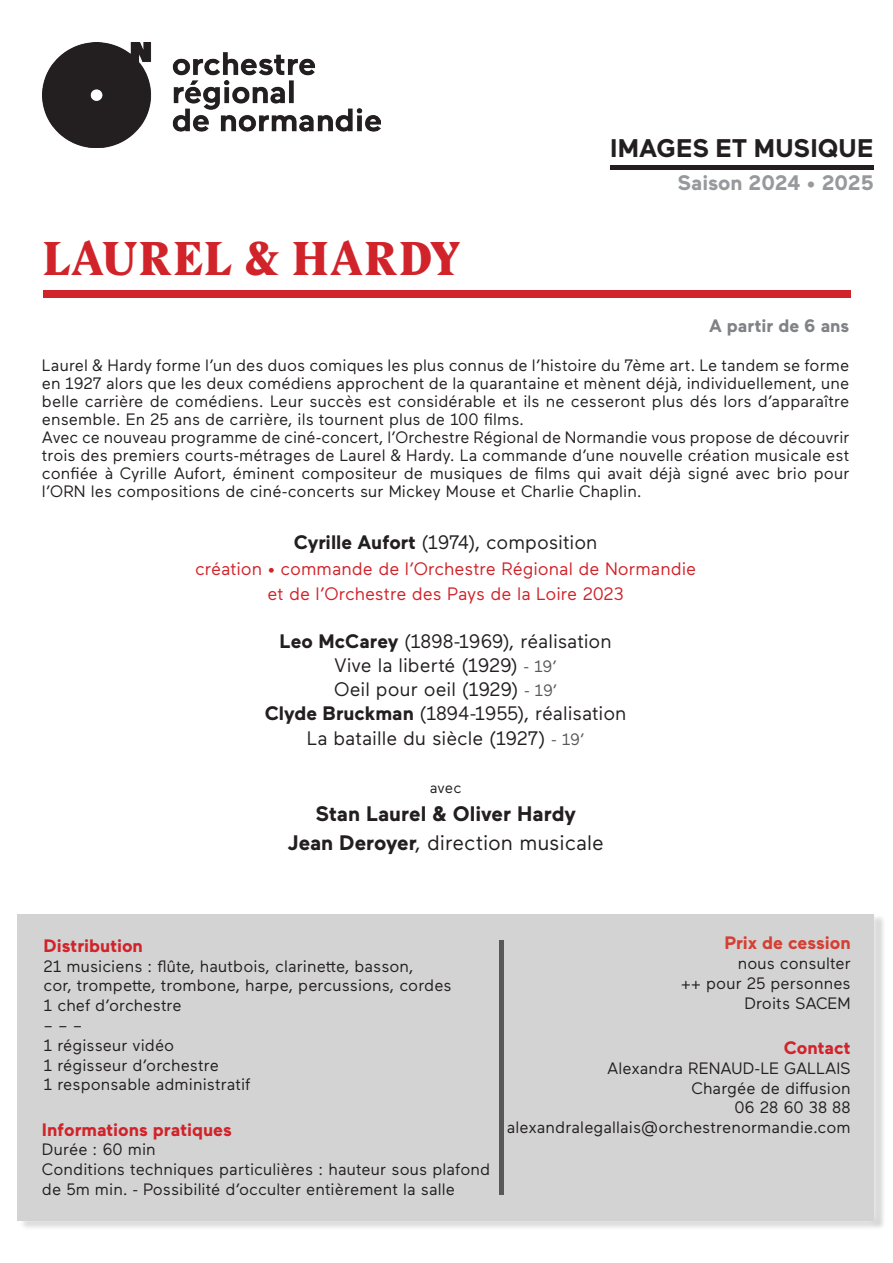
<style>
.page{position:relative;width:893px;height:1263px;background:#fff}
.page>*{position:absolute;margin:0;border:0;box-sizing:border-box;transform-origin:0 0}
.PLAQ-soustitre{font:46.5px "Stanley Poster";letter-spacing:.02em;color:#d1232a}
.PLAQ-genre{font:700 25.5px "Maax";letter-spacing:.005em;color:#231f20}
.PLAQ-soliste-soustitre{font:21px "Maax";color:#231f20}
.PLAQ-soliste-soustitre-2{font:700 21px "Maax";color:#231f20}
.PLAQ-mvt-commande-crea{font:700 21px "Maax";letter-spacing:-.01em;color:#97999c}
.PLAQ-soliste-soustitre-3{font:19.5px "Maax";letter-spacing:-.005em;color:#231f20}
.PLAQ-soliste-soustitre-4{font:18px/25.5px "Maax";color:#d1232a;text-align:center}
.sous-titre_rouge{font:700 18px "Maax";color:#d1232a}
.PLAQ-soliste-soustitre-5{font:700 18px "Maax";color:#808285}
.détail_technique{font:700 18px "Maax";letter-spacing:-.005em;color:#d53f33}
.PLAQ-soliste-soustitre-6{font:16.5px/18px "Maax";letter-spacing:.005em;color:#231f20;text-align:justify}
.détail_technique-2{font:16.5px/19.8px "Maax";letter-spacing:.005em;color:#231f20}
.sous-titre_rouge-2{font:16.5px "Maax";letter-spacing:.005em;color:#231f20}
.PLAQ-soliste-soustitre-7{font:15px "Maax";color:#231f20}
.s1{font-weight:700}
.s2{font-size:16.5px;color:#57585a}
</style>
<div class="page">
<div style="left:43px;top:290px;width:807px;height:7px;background:#d1232a"></div>
<div style="left:8px;top:904px;width:876px;height:326px;background:#fff;opacity:.75"></div>
<div style="left:17px;top:914px;width:857px;height:306px;background:#d3d3d3"></div>
<div style="left:610px;top:165px;width:264px;height:5px;background:#231f20"></div>
<div style="left:499px;top:940px;width:5px;height:254px;background:#57585a"></div>
<img style="left:42px;top:43px;width:338px;height:105px">
<p class="PLAQ-genre" style="left:610px;top:132px;width:265px">IMAGES ET MUSIQUE</p>
<p class="PLAQ-soustitre" style="left:42px;top:227px;width:419px">LAUREL &amp; HARDY</p>
<p class="PLAQ-mvt-commande-crea" style="left:677px;top:169px;width:198px">Saison 2024 • 2025</p>
<p class="PLAQ-soliste-soustitre-5" style="left:709px;top:314px;width:142px">A partir de 6 ans</p>
<p class="PLAQ-soliste-soustitre-6" style="left:42px;top:355px;width:809px">Laurel &amp; Hardy forme l’un des duos comiques les plus connus de l’histoire du 7ème art. Le tandem se forme en 1927 alors que les deux comédiens approchent de la quarantaine et mènent déjà, individuellement, une belle carrière de comédiens. Leur succès est considérable et ils ne cesseront plus dés lors d’apparaître ensemble. En 25 ans de carrière, ils tournent plus de 100 films.</p>
<p class="PLAQ-soliste-soustitre-6" style="left:42px;top:427px;width:809px">Avec ce nouveau programme de ciné-concert, l’Orchestre Régional de Normandie vous propose de découvrir trois des premiers courts-métrages de Laurel &amp; Hardy. La commande d’une nouvelle création musicale est confiée à Cyrille Aufort, éminent compositeur de musiques de films qui avait déjà signé avec brio pour l’ORN les compositions de ciné-concerts sur Mickey Mouse et Charlie Chaplin.</p>
<p class="PLAQ-soliste-soustitre-3" style="left:294px;top:530px;width:305px"><span class="s1">Cyrille Aufort</span> (1974), composition</p>
<p class="PLAQ-soliste-soustitre-4" style="left:195px;top:555px;width:503px">création • commande de l’Orchestre Régional de Normandie et de l’Orchestre des Pays de la Loire 2023</p>
<p class="PLAQ-soliste-soustitre-3" style="left:280px;top:629px;width:334px"><span class="s1">Leo McCarey</span> (1898-1969), réalisation</p>
<p class="PLAQ-soliste-soustitre-3" style="left:335px;top:653px;width:224px">Vive la liberté (1929) <span class="s2">- 19’</span></p>
<p class="PLAQ-soliste-soustitre-3" style="left:334px;top:677px;width:225px">Oeil pour oeil (1929) <span class="s2">- 19’</span></p>
<p class="PLAQ-soliste-soustitre-3" style="left:265px;top:701px;width:363px"><span class="s1">Clyde Bruckman</span> (1894-1955), réalisation</p>
<p class="PLAQ-soliste-soustitre-3" style="left:307px;top:725px;width:279px">La bataille du siècle (1927) <span class="s2">- 19’</span></p>
<p class="PLAQ-soliste-soustitre-7" style="left:430px;top:777px;width:33px">avec</p>
<p class="PLAQ-soliste-soustitre-2" style="left:315px;top:800px;width:262px">Stan Laurel &amp; Oliver Hardy</p>
<p class="PLAQ-soliste-soustitre" style="left:287px;top:828px;width:318px"><span class="s1">Jean Deroyer</span>, direction musicale</p>
<p class="sous-titre_rouge" style="left:44px;top:933px;width:101px">Distribution</p>
<p class="détail_technique-2" style="left:44px;top:955px;width:371px">21 musiciens : flûte, hautbois, clarinette, basson,</p>
<p class="détail_technique-2" style="left:44px;top:975px;width:410px">cor, trompette, trombone, harpe, percussions, cordes</p>
<p class="détail_technique-2" style="left:44px;top:995px;width:140px">1 chef d’orchestre</p>
<p class="détail_technique-2" style="left:44px;top:1014px;width:40px">– – –</p>
<p class="détail_technique-2" style="left:44px;top:1034px;width:132px">1 régisseur vidéo</p>
<p class="détail_technique-2" style="left:44px;top:1054px;width:177px">1 régisseur d’orchestre</p>
<p class="détail_technique-2" style="left:44px;top:1074px;width:208px">1 responsable administratif</p>
<p class="sous-titre_rouge" style="left:42px;top:1117px;width:191px">Informations pratiques</p>
<p class="détail_technique-2" style="left:42px;top:1139px;width:115px">Durée : 60 min</p>
<p class="détail_technique-2" style="left:42px;top:1159px;width:450px">Conditions techniques particulières : hauteur sous plafond de 5m min. - Possibilité d’occulter entièrement la salle</p>
<p class="détail_technique" style="left:724px;top:931px;width:128px">Prix de cession</p>
<p class="sous-titre_rouge-2" style="left:738px;top:953px;width:115px">nous consulter</p>
<p class="sous-titre_rouge-2" style="left:681px;top:973px;width:172px">++ pour 25 personnes</p>
<p class="sous-titre_rouge-2" style="left:744px;top:992px;width:108px">Droits SACEM</p>
<p class="sous-titre_rouge" style="left:784px;top:1036px;width:68px">Contact</p>
<p class="détail_technique-2" style="left:607px;top:1057px;width:245px">Alexandra RENAUD-LE GALLAIS</p>
<p class="détail_technique-2" style="left:692px;top:1077px;width:161px">Chargée de diffusion</p>
<p class="détail_technique-2" style="left:734px;top:1097px;width:118px">06 28 60 38 88</p>
<p class="détail_technique-2" style="left:507px;top:1117px;width:345px">alexandralegallais@orchestrenormandie.com</p>
</div>
